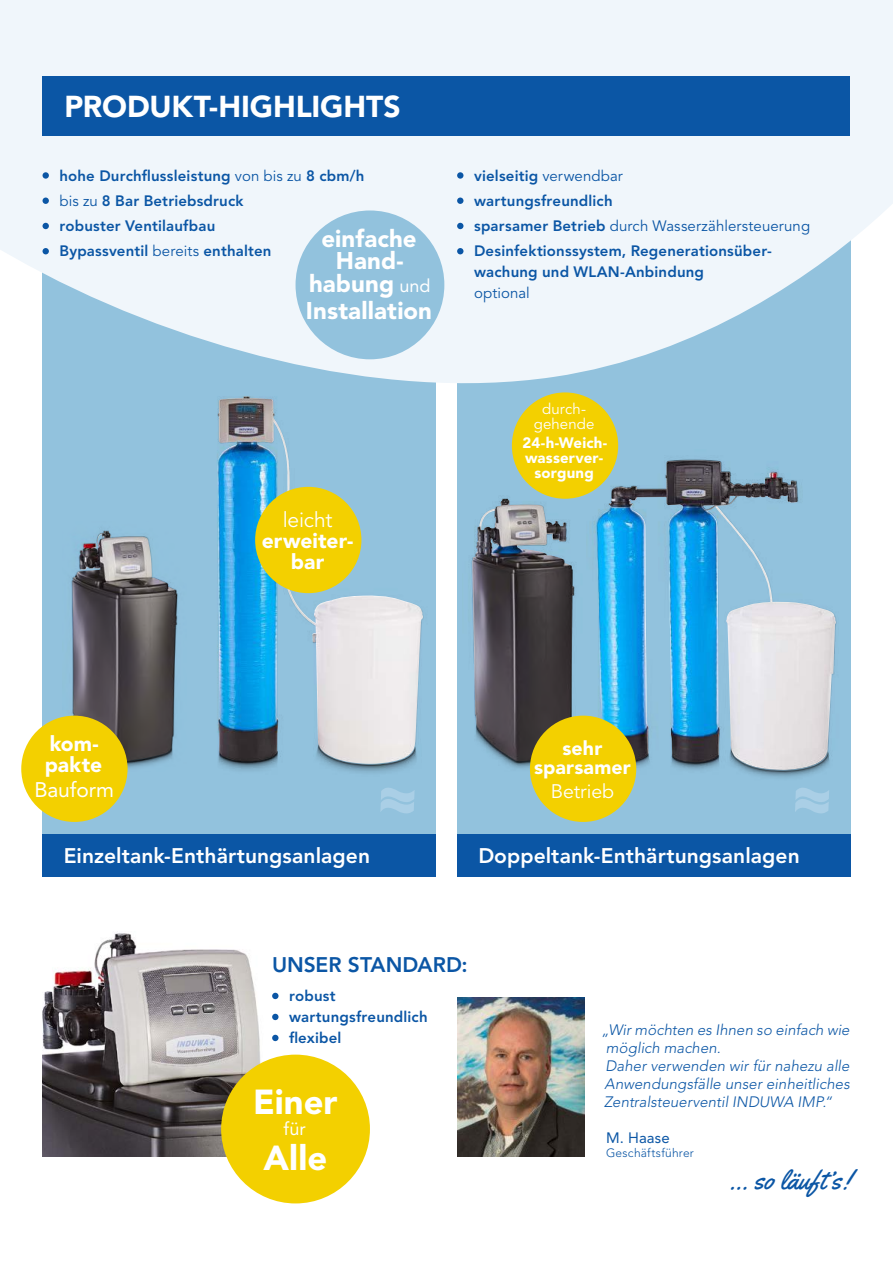
<style>
.page{position:relative;width:893px;height:1263px;background:#fff}
.page>*{position:absolute;margin:0;border:0;box-sizing:border-box;transform-origin:0 0}
.t1{font:900 34.5px "Avenir LT Std";letter-spacing:.005em;color:#fff}
.t2{font:900 30px "Avenir LT Std";letter-spacing:-.005em;color:#fff}
.t3{font:27px "Yellowtail";letter-spacing:.01em;color:#0b56a5}
.t4{font:900 24px/22.5px "Avenir LT Std";letter-spacing:.005em;color:#fff;text-align:center}
.t5{font:800 21px "Avenir LT Std";letter-spacing:.005em;color:#fff}
.t6{font:900 21px/21px "Avenir LT Std";letter-spacing:.005em;color:#fff}
.t7{font:800 21px "Avenir LT Std";color:#0b56a5}
.t8{font:21px "Avenir LT Std";letter-spacing:-.005em;color:#fff}
.t9{font:21px "Avenir LT Std";letter-spacing:-.01em;color:#fff}
.t10{font:900 19.5px/19.5px "Avenir LT Std";letter-spacing:.005em;color:#fff;text-align:center}
.t11{font:19.5px "Avenir LT Std";color:#fff}
.t12{font:18px "Avenir LT Std";color:#fff}
.t13{font:800 15px/25.2px "Avenir LT Std";letter-spacing:.01em;color:#0b56a5}
.t14{font:italic 300 15px/18px "Avenir LT Std";letter-spacing:.005em;color:#0b56a5}
.t15{font:900 15px/15px "Avenir LT Std";letter-spacing:.01em;color:#fff;text-align:center}
.t16{font:15px/15px "Avenir LT Std";letter-spacing:.01em;color:#fff;text-align:center}
.t17{font:15px "Avenir LT Std";color:#0b56a5}
.t18{font:15px "Avenir LT Std";letter-spacing:.01em;color:#0b56a5}
.t19{font:300 12px "Avenir LT Std";letter-spacing:.02em;color:#0b56a5}
.s1{font-weight:400}
.s2{font-weight:400;font-size:18px}
</style>
<div class="page">
<div style="left:457px;top:225px;width:393px;height:610px;background:#92c2dd"></div>
<div style="left:43px;top:225px;width:393px;height:610px;background:#92c2dd"></div>
<img style="left:43px;top:933px;width:218px;height:224px">
<svg style="left:380px;top:788px;width:35px;height:25px"></svg>
<svg style="left:795px;top:788px;width:34px;height:25px"></svg>
<img style="left:586px;top:453px;width:251px;height:327px">
<img style="left:597px;top:461px;width:89px;height:301px">
<img style="left:471px;top:489px;width:112px;height:281px">
<img style="left:472px;top:499px;width:101px;height:262px">
<div style="left:530px;top:716px;width:106px;height:106px;background:#f3d000;border-radius:50%"></div>
<img style="left:63px;top:530px;width:115px;height:238px">
<img style="left:72px;top:531px;width:33px;height:86px">
<img style="left:217px;top:403px;width:207px;height:362px">
<svg style="left:0;top:0;width:893px;height:403px;fill:#f0f6fb"></svg>
<div style="left:43px;top:77px;width:807px;height:59px;background:#0b56a5"></div>
<div style="left:43px;top:172px;width:6px;height:7px;background:#0b56a5;border-radius:50%"></div>
<svg style="left:43px;top:198px;width:6px;height:6px"></svg>
<svg style="left:43px;top:223px;width:6px;height:6px"></svg>
<svg style="left:43px;top:248px;width:6px;height:6px"></svg>
<div style="left:457px;top:172px;width:6px;height:7px;background:#0b56a5;border-radius:50%"></div>
<svg style="left:457px;top:198px;width:6px;height:6px"></svg>
<svg style="left:457px;top:223px;width:6px;height:6px"></svg>
<svg style="left:457px;top:248px;width:6px;height:6px"></svg>
<div style="left:296px;top:210px;width:148px;height:149px;background:#92c2dd;border-radius:50%"></div>
<div style="left:43px;top:835px;width:393px;height:42px;background:#0b56a5"></div>
<div style="left:457px;top:835px;width:393px;height:42px;background:#0b56a5"></div>
<div style="left:512px;top:392px;width:106px;height:107px;background:#f3d000;border-radius:50%"></div>
<div style="left:21px;top:716px;width:107px;height:106px;background:#f3d000;border-radius:50%"></div>
<div style="left:255px;top:487px;width:106px;height:106px;background:#f3d000;border-radius:50%"></div>
<div style="left:272px;top:993px;width:7px;height:6px;background:#0b56a5;border-radius:50%"></div>
<div style="left:272px;top:1014px;width:7px;height:6px;background:#0b56a5;border-radius:50%"></div>
<div style="left:272px;top:1035px;width:7px;height:6px;background:#0b56a5;border-radius:50%"></div>
<img style="left:457px;top:997px;width:128px;height:160px">
<div style="left:221px;top:1054px;width:149px;height:149px;background:#f3d000;border-radius:50%"></div>
<h2 class="t2" style="left:65px;top:88px;width:337px">PRODUKT-HIGHLIGHTS</h2>
<p class="t13" style="left:60px;top:163px;width:306px">hohe Durchflussleistung <span class="s1">von bis zu</span> 8 cbm/h <span class="s1">bis zu</span> 8 Bar Betriebsdruck<br>robuster Ventilaufbau<br>Bypassventil <span class="s1">bereits</span> enthalten</p>
<p class="t13" style="left:474px;top:163px;width:337px">vielseitig <span class="s1">verwendbar<br></span>wartungsfreundlich<br>sparsamer Betrieb <span class="s1">durch Wasserzählersteuerung </span>Desinfektionssystem, Regenerationsüber-</p>
<p class="t13" style="left:474px;top:260px;width:231px">wachung und WLAN-Anbindung</p>
<p class="t17" style="left:474px;top:285px;width:57px">optional</p>
<h3 class="t4" style="left:309px;top:227px;width:123px">einfache<br>Hand&shy;habung <span class="s2">und</span></h3>
<h3 class="t4" style="left:306px;top:299px;width:128px">Installation</h3>
<h3 class="t6" style="left:45px;top:733px;width:59px">kom&shy;pakte</h3>
<h3 class="t8" style="left:35px;top:777px;width:81px">Bauform</h3>
<h3 class="t9" style="left:283px;top:508px;width:51px">leicht</h3>
<h3 class="t6" style="left:262px;top:530px;width:92px;text-align:center">erweiter&shy;bar</h3>
<p class="t16" style="left:534px;top:402px;width:62px">durch&shy;gehende</p>
<p class="t15" style="left:522px;top:435px;width:86px">24-h-Weich&shy;wasserver&shy;sorgung</p>
<h3 class="t10" style="left:534px;top:738px;width:98px">sehr sparsamer</h3>
<h3 class="t11" style="left:551px;top:780px;width:65px">Betrieb</h3>
<h3 class="t5" style="left:64px;top:844px;width:308px">Einzeltank-Enthärtungsanlagen</h3>
<h3 class="t5" style="left:478px;top:844px;width:323px">Doppeltank-Enthärtungsanlagen</h3>
<h3 class="t7" style="left:272px;top:952px;width:197px">UNSER STANDARD:</h3>
<p class="t13" style="left:289px;top:985px;width:140px;line-height:21px">robust wartungsfreundlich flexibel</p>
<h1 class="t1" style="left:253px;top:1081px;width:86px">Einer</h1>
<p class="t12" style="left:284px;top:1118px;width:24px">für</p>
<h1 class="t1" style="left:264px;top:1137px;width:65px">Alle</h1>
<p class="t14" style="left:601px;top:1021px;width:250px">„Wir möchten es Ihnen so einfach wie möglich machen.<br>Daher verwenden wir für nahezu alle<br>Anwendungsfälle unser einheitliches<br>Zentralsteuerventil INDUWA IMP.“</p>
<p class="t18" style="left:606px;top:1129px;width:65px">M. Haase</p>
<p class="t19" style="left:606px;top:1145px;width:89px">Geschäftsführer</p>
<h3 class="t3" style="left:729px;top:1163px;width:123px">… so läuft’s!</h3>
</div>
